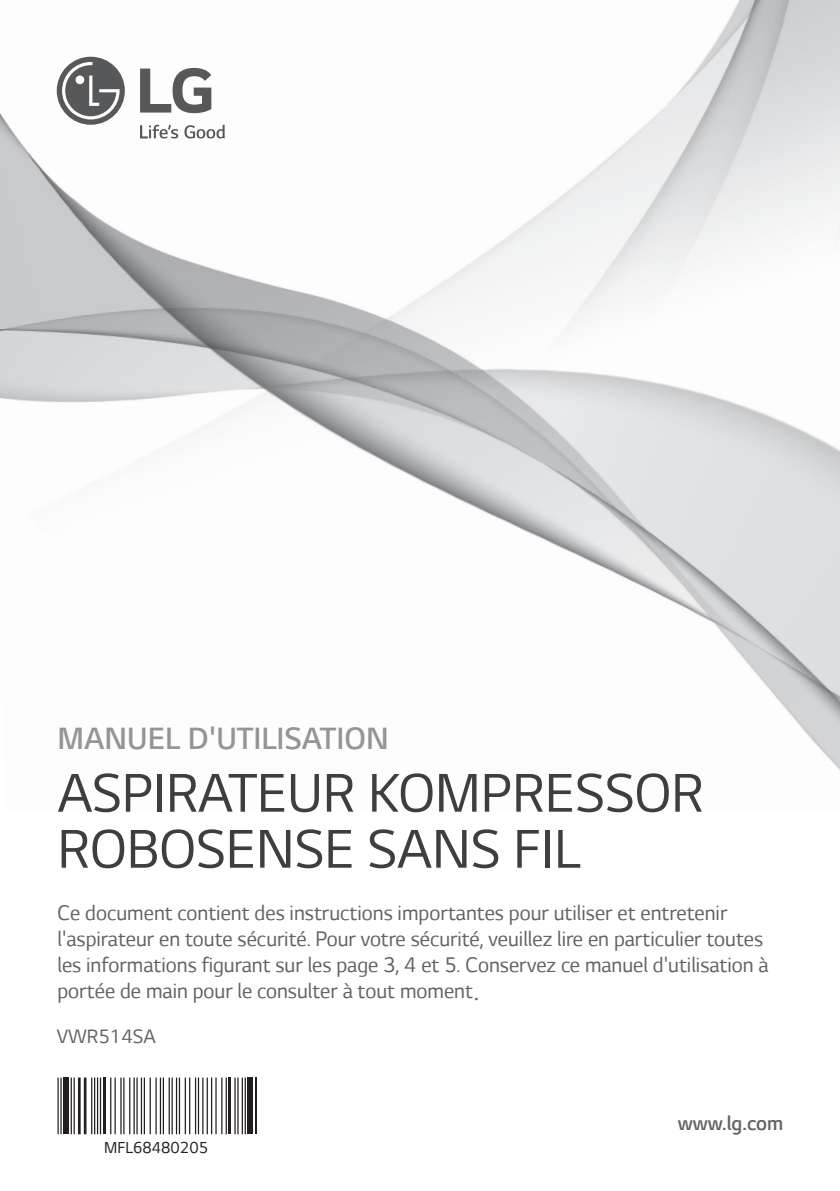
<style>
.page{position:relative;width:840px;height:1191px;background:#fff}
.page>*{position:absolute;margin:0;border:0;box-sizing:border-box;transform-origin:0 0}
.t1{font:62px/56px "LG Smart";color:#3e3e3f}
.t2{font:300 35px "LG Smart";color:#939598}
.t3{font:24px/26px "LG Smart";color:#636366}
.t4{font:300 23px "LG Smart";color:#636366}
.t5{font:22px "LG Smart";color:#636366}
.t6{font:18px "LG Smart";color:#231f20}
.s1{font-family:"Adobe Myungjo Std";font-weight:500}
</style>
<div class="page">
<img style="left:0;top:0;width:839px;height:769px">
<svg style="left:140px;top:125px;width:38px;height:13px"></svg>
<svg style="left:184px;top:125px;width:41px;height:13px"></svg>
<svg style="left:140px;top:68px;width:71px;height:45px"></svg>
<svg style="left:57px;top:57px;width:68px;height:68px"></svg>
<hr style="left:60px;top:1077px;width:2px;height:57px;background:#231f20">
<hr style="left:57px;top:1077px;width:2px;height:57px;background:#231f20">
<div style="left:63px;top:1077px;width:6px;height:57px;background:#231f20"></div>
<hr style="left:73px;top:1077px;width:2px;height:57px;background:#231f20">
<hr style="left:71px;top:1077px;width:1px;height:57px;background:#231f20">
<hr style="left:84px;top:1077px;width:2px;height:57px;background:#231f20">
<hr style="left:78px;top:1077px;width:3px;height:57px;background:#231f20">
<hr style="left:100px;top:1077px;width:1px;height:57px;background:#231f20">
<hr style="left:97px;top:1077px;width:1px;height:57px;background:#231f20">
<hr style="left:94px;top:1077px;width:1px;height:57px;background:#231f20">
<hr style="left:91px;top:1077px;width:1px;height:57px;background:#231f20">
<hr style="left:103px;top:1077px;width:2px;height:57px;background:#231f20">
<hr style="left:225px;top:1077px;width:2px;height:57px;background:#231f20">
<hr style="left:221px;top:1077px;width:1px;height:57px;background:#231f20">
<hr style="left:215px;top:1077px;width:1px;height:57px;background:#231f20">
<hr style="left:211px;top:1077px;width:1px;height:57px;background:#231f20">
<hr style="left:206px;top:1077px;width:2px;height:57px;background:#231f20">
<hr style="left:202px;top:1077px;width:1px;height:57px;background:#231f20">
<hr style="left:198px;top:1077px;width:1px;height:57px;background:#231f20">
<hr style="left:195px;top:1077px;width:1px;height:57px;background:#231f20">
<hr style="left:189px;top:1077px;width:1px;height:57px;background:#231f20">
<hr style="left:184px;top:1077px;width:2px;height:57px;background:#231f20">
<hr style="left:179px;top:1077px;width:1px;height:57px;background:#231f20">
<hr style="left:176px;top:1077px;width:1px;height:57px;background:#231f20">
<hr style="left:171px;top:1077px;width:2px;height:57px;background:#231f20">
<hr style="left:168px;top:1077px;width:2px;height:57px;background:#231f20">
<hr style="left:163px;top:1077px;width:1px;height:57px;background:#231f20">
<hr style="left:160px;top:1077px;width:1px;height:57px;background:#231f20">
<hr style="left:155px;top:1077px;width:2px;height:57px;background:#231f20">
<hr style="left:149px;top:1077px;width:2px;height:57px;background:#231f20">
<hr style="left:144px;top:1077px;width:1px;height:57px;background:#231f20">
<hr style="left:141px;top:1077px;width:1px;height:57px;background:#231f20">
<hr style="left:136px;top:1077px;width:2px;height:57px;background:#231f20">
<hr style="left:133px;top:1077px;width:2px;height:57px;background:#231f20">
<hr style="left:129px;top:1077px;width:1px;height:57px;background:#231f20">
<hr style="left:123px;top:1077px;width:1px;height:57px;background:#231f20">
<hr style="left:120px;top:1077px;width:1px;height:57px;background:#231f20">
<hr style="left:114px;top:1077px;width:2px;height:57px;background:#231f20">
<hr style="left:110px;top:1077px;width:1px;height:57px;background:#231f20">
<hr style="left:228px;top:1077px;width:3px;height:57px;background:#231f20">
<hr style="left:244px;top:1077px;width:2px;height:57px;background:#231f20">
<hr style="left:241px;top:1077px;width:2px;height:57px;background:#231f20">
<hr style="left:237px;top:1077px;width:1px;height:57px;background:#231f20">
<hr style="left:234px;top:1077px;width:1px;height:57px;background:#231f20">
<div style="left:247px;top:1077px;width:6px;height:57px;background:#231f20"></div>
<hr style="left:255px;top:1077px;width:1px;height:57px;background:#231f20">
<h2 class="t2" style="left:57px;top:719px;width:332px">MANUEL D'UTILISATION</h2>
<h1 class="t1" style="left:57px;top:765px;width:647px">ASPIRATEUR KOMPRESSOR<br>ROBOSENSE SANS FIL</h1>
<p class="t3" style="left:57px;top:899px;width:712px">Ce document contient des instructions importantes pour utiliser et entretenir l'aspirateur en toute sécurité. Pour votre sécurité, veuillez lire en particulier toutes les informations figurant sur les page 3, 4 et 5. Conservez ce manuel d'utilisation à portée de main pour le consulter à tout moment<span class="s1">.</span></p>
<p class="t5" style="left:57px;top:1024px;width:100px">VWR514SA</p>
<p class="t6" style="left:104px;top:1138px;width:105px">MFL68480205</p>
<p class="t4" style="left:677px;top:1110px;width:107px">www.lg.com</p>
</div>
